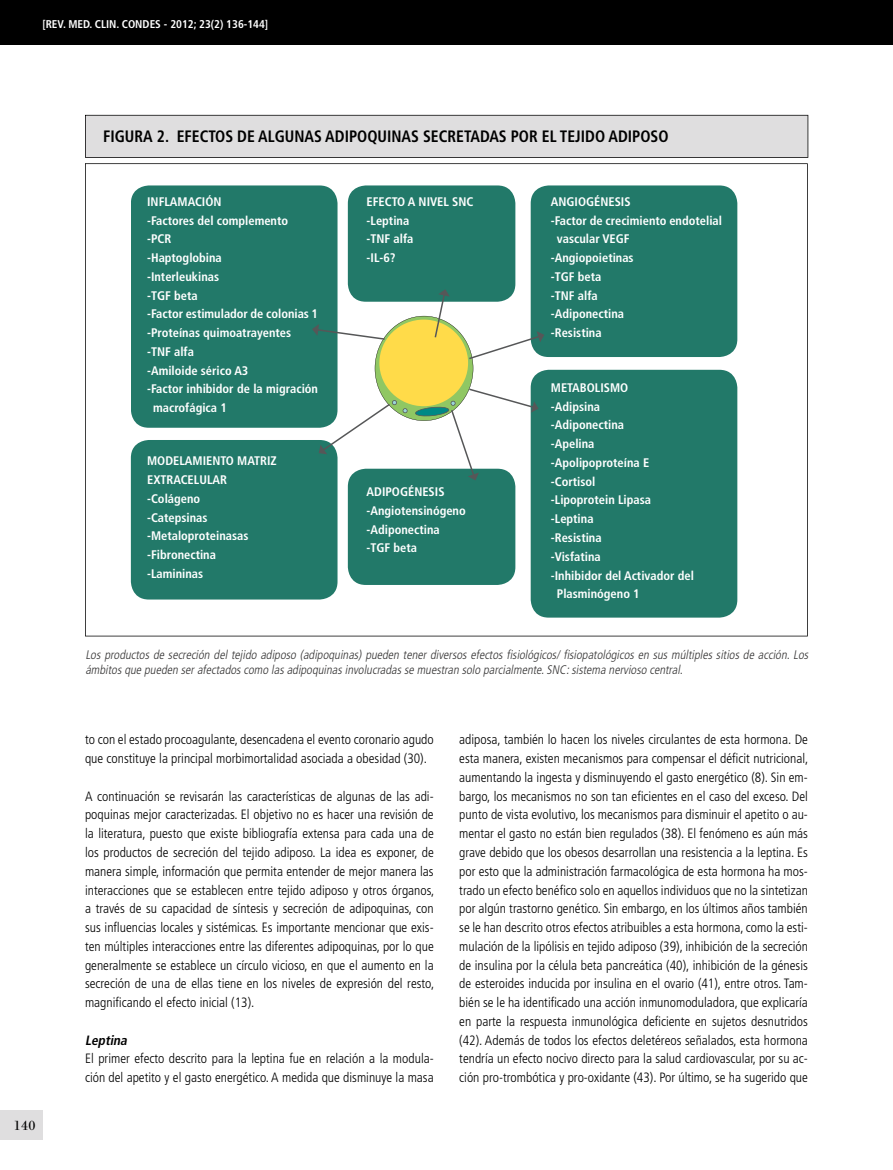
<style>
.page{position:relative;width:893px;height:1170px;background:#fff}
.page>*{position:absolute;margin:0;border:0;box-sizing:border-box;transform-origin:0 0}
.t1{font:19.5px "Filosofia Grand Caps";color:#000;scale:1.1 1}
.t2{font:700 condensed 16.5px "Frutiger";color:#000;scale:.95 1}
.t3{font:300 condensed 13.5px/18.8px "Frutiger";color:#000}
.t4{font:italic 700 condensed 13.5px "Frutiger";color:#000}
.t5{font:700 condensed 12.45px/18.8px "Frutiger";color:#fff}
.t6{font:italic 300 condensed 12.45px/15px "Frutiger";color:#363535}
.t7{font:700 condensed 11.25px "Frutiger";color:#fff}
</style>
<div class="page">
<div style="left:0;top:1110px;width:43px;height:30px;background:#dfdedf"></div>
<div style="left:0;top:0;width:893px;height:44px;background:#000"></div>
<svg style="left:85px;top:163px;width:723px;height:473px"></svg>
<div style="left:85px;top:115px;width:723px;height:43px;background:#dfdedf"></div>
<div style="left:348px;top:185px;width:167px;height:117px;background:#227969;border-radius:18px"></div>
<div style="left:348px;top:468px;width:167px;height:117px;background:#227969;border-radius:18px"></div>
<div style="left:531px;top:185px;width:206px;height:172px;background:#227969;border-radius:18px"></div>
<div style="left:531px;top:370px;width:206px;height:247px;background:#227969;border-radius:18px"></div>
<div style="left:131px;top:185px;width:207px;height:242px;background:#227969"></div>
<div style="left:131px;top:440px;width:206px;height:159px;background:#227969;border-radius:18px"></div>
<svg style="left:312px;top:289px;width:232px;height:191px"></svg>
<p class="t7" style="left:42px;top:17px;width:227px">[REV. MED. CLIN. CONDES - 2012; 23(2) 136-144]</p>
<h1 class="t1" style="left:14px;top:1113px;width:22px">140</h1>
<p class="t2" style="left:103px;top:126px;width:597px">FIGURA 2. EFECTOS DE ALGUNAS ADIPOqUINAS SECRETADAS POR EL TEJIDO ADIPOSO</p>
<p class="t5" style="left:147px;top:192px;width:76px">INFLAMACIóN</p>
<p class="t5" style="left:147px;top:211px;width:143px">-Factores del complemento</p>
<p class="t5" style="left:147px;top:229px;width:26px">-PCR</p>
<p class="t5" style="left:147px;top:248px;width:76px">-Haptoglobina</p>
<p class="t5" style="left:147px;top:267px;width:73px">-Interleukinas</p>
<p class="t5" style="left:147px;top:286px;width:52px">-TGF beta</p>
<p class="t5" style="left:147px;top:304px;width:172px">-Factor estimulador de colonias 1</p>
<p class="t5" style="left:147px;top:323px;width:146px">-Proteínas quimoatrayentes</p>
<p class="t5" style="left:147px;top:342px;width:48px">-TNF alfa</p>
<p class="t5" style="left:147px;top:361px;width:103px">-Amiloide sérico A3</p>
<p class="t5" style="left:147px;top:379px;width:172px">-Factor inhibidor de la migración</p>
<p class="t5" style="left:153px;top:398px;width:75px">macrofágica 1</p>
<p class="t5" style="left:147px;top:451px;width:131px">MODELAMIENTO MATRIZ<br>EXTRACELULAR -Colágeno<br>-Catepsinas -Metaloproteinasas -Fibronectina<br>-Lamininas</p>
<p class="t5" style="left:367px;top:192px;width:108px">EFECTO A NIVEL SNC -Leptina<br>-TNF alfa<br>-IL-6?</p>
<p class="t5" style="left:367px;top:482px;width:101px">ADIPOGÉNESIS -Angiotensinógeno -Adiponectina -TGF beta</p>
<p class="t5" style="left:551px;top:192px;width:81px">ANGIOGÉNESIS</p>
<p class="t5" style="left:551px;top:211px;width:173px">-Factor de crecimiento endotelial</p>
<p class="t5" style="left:557px;top:229px;width:74px">vascular VEGF</p>
<p class="t5" style="left:551px;top:248px;width:84px">-Angiopoietinas</p>
<p class="t5" style="left:551px;top:267px;width:52px">-TGF beta</p>
<p class="t5" style="left:551px;top:286px;width:48px">-TNF alfa</p>
<p class="t5" style="left:551px;top:304px;width:75px">-Adiponectina</p>
<p class="t5" style="left:551px;top:323px;width:52px">-Resistina</p>
<p class="t5" style="left:551px;top:378px;width:79px">METABOLISMO</p>
<p class="t5" style="left:551px;top:397px;width:51px">-Adipsina</p>
<p class="t5" style="left:551px;top:415px;width:75px">-Adiponectina</p>
<p class="t5" style="left:551px;top:434px;width:45px">-Apelina</p>
<p class="t5" style="left:551px;top:453px;width:100px">-Apolipoproteína E</p>
<p class="t5" style="left:551px;top:472px;width:46px">-Cortisol</p>
<p class="t5" style="left:551px;top:490px;width:102px">-Lipoprotein Lipasa</p>
<p class="t5" style="left:551px;top:509px;width:44px">-Leptina</p>
<p class="t5" style="left:551px;top:528px;width:52px">-Resistina</p>
<p class="t5" style="left:551px;top:547px;width:51px">-Visfatina</p>
<p class="t5" style="left:551px;top:565px;width:145px">-Inhibidor del Activador del</p>
<p class="t5" style="left:557px;top:584px;width:84px">Plasminógeno 1</p>
<p class="t6" style="left:85px;top:647px;width:727px">Los productos de secreción del tejido adiposo (adipoquinas) pueden tener diversos efectos fisiológicos/ fisiopatológicos en sus múltiples sitios de acción. Los ámbitosque pueden serafectadoscomo lasadipoquinasinvolucradasse muestran solo parcialmente.SNC:sistema nervioso central.</p>
<p class="t3" style="left:85px;top:730px;width:350px">to con el estado procoagulante, desencadena el evento coronario agudo que constituye la principal morbimortalidad asociada a obesidad (30).</p>
<p class="t3" style="left:85px;top:786px;width:351px;text-align:justify">A continuación se revisarán las características de algunas de las adi&shy;poquinas mejor caracterizadas. El objetivo no es hacer una revisión de la literatura, puesto que existe bibliografía extensa para cada una de los productos de secreción del tejido adiposo. La idea es exponer, de manera simple, información que permita entender de mejor manera las interacciones que se establecen entre tejido adiposo y otros órganos, a través de su capacidad de síntesis y secreción de adipoquinas, con sus influencias locales y sistémicas. Es importante mencionar que exis&shy;ten múltiples interacciones entre las diferentes adipoquinas, por lo que generalmente se establece un círculo vicioso, en que el aumento en la secreción de una de ellas tiene en los niveles de expresión del resto, magnificando el efecto inicial (13).</p>
<p class="t4" style="left:85px;top:1031px;width:46px">Leptina</p>
<p class="t3" style="left:85px;top:1049px;width:350px">El primer efecto descrito para la leptina fue en relación a la modula&shy;ción del apetito y el gasto energético. A medida que disminuye la masa</p>
<p class="t3" style="left:459px;top:730px;width:351px;text-align:justify">adiposa, también lo hacen los niveles circulantes de esta hormona. De esta manera, existen mecanismos para compensar el déficit nutricional, aumentando la ingesta y disminuyendo el gasto energético (8). Sin em&shy;bargo, los mecanismos no son tan eficientes en el caso del exceso. Del punto de vista evolutivo, los mecanismos para disminuir el apetito o au&shy;mentar el gasto no están bien regulados (38). El fenómeno es aún más grave debido que los obesos desarrollan una resistencia a la leptina. Es por esto que la administración farmacológica de esta hormona ha mos&shy;trado un efecto benéfico solo en aquellos individuos que no la sintetizan por algún trastorno genético. Sin embargo, en los últimos años también se le han descrito otros efectos atribuibles a esta hormona, como la esti&shy;mulación de la lipólisis en tejido adiposo (39), inhibición de la secreción de insulina por la célula beta pancreática (40), inhibición de la génesis de esteroides inducida por insulina en el ovario (41), entre otros. Tam&shy;bién se le ha identificado una acción inmunomoduladora, que explicaría en parte la respuesta inmunológica deficiente en sujetos desnutridos (42). Además de todos los efectos deletéreos señalados, esta hormona tendría un efecto nocivo directo para la salud cardiovascular, por su ac&shy;ción pro-trombótica y pro-oxidante (43). Por último, se ha sugerido que</p>
</div>
